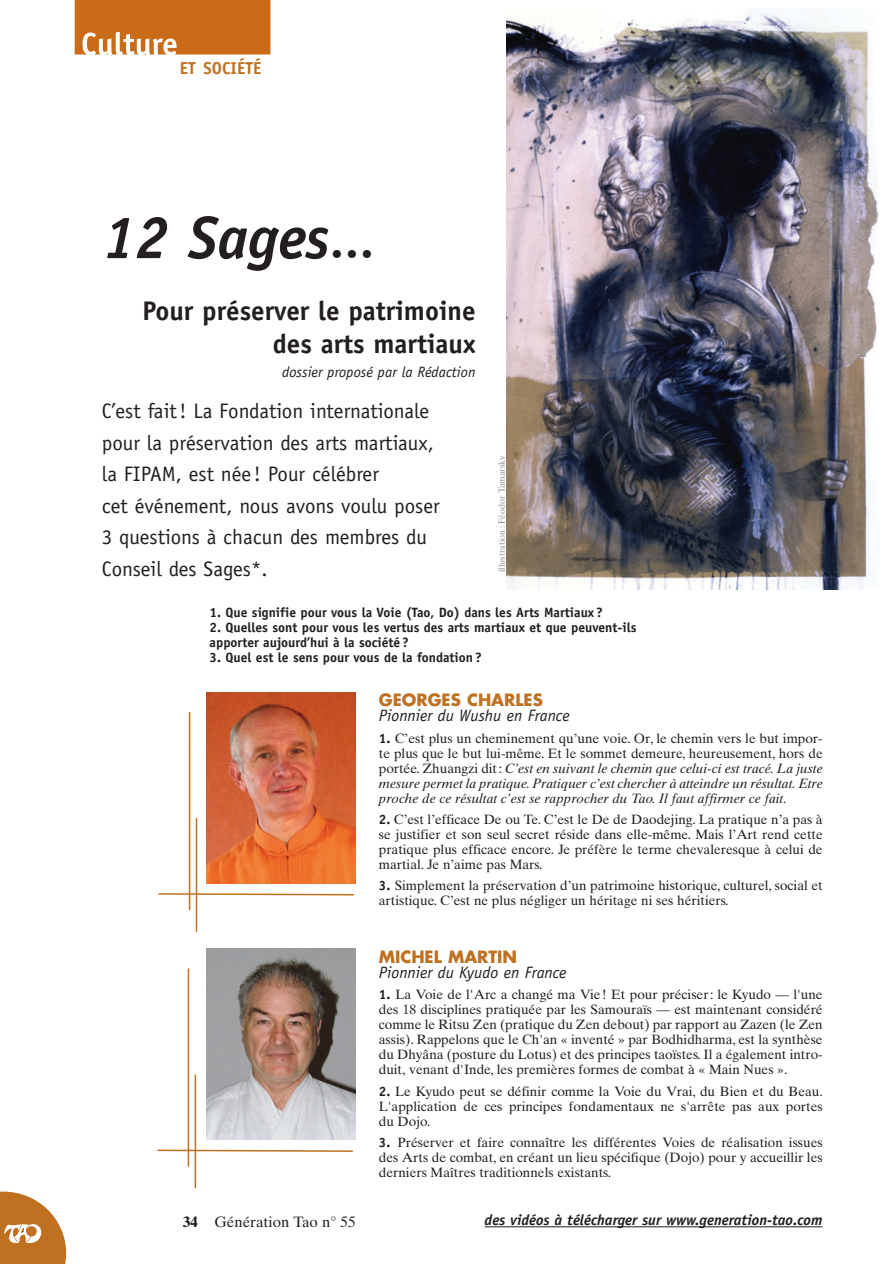
<style>
.page{position:relative;width:883px;height:1264px;background:#fff}
.page>*{position:absolute;margin:0;border:0;box-sizing:border-box;transform-origin:0 0}
.t1{font:italic 700 60px "Officina Sans";color:#231f20}
.t2{font:700 27px/32.4px "Officina Sans";color:#231f20;text-align:right}
.t3{font:21px/31.5px "Officina Sans";color:#231f20}
.t4{font:700 17.25px "Officina Sans";color:#bf7021}
.t5{font:italic 16.5px/15px "Officina Sans";color:#231f20}
.t6{font:italic 700 15px "Officina Sans";color:#231f20}
.t7{font:italic 15px "Officina Sans";color:#231f20}
.t8{font:15px "Times Ten";color:#231f20}
.t9{font:13.5px/15px "Times Ten";color:#231f20;text-align:justify}
.t10{font:italic 13.5px/15px "Times Ten";color:#231f20;text-align:justify}
.t11{font:700 13.5px/15px "Officina Sans";color:#231f20}
.t12{font:9px "Times Ten";color:#939598}
.s1{font-style:normal;font-size:45px}
.s2{font-family:"Futura";font-weight:700;font-style:normal;color:#bf7021}
.s3{font-family:"Officina Sans";font-weight:700;font-style:normal}
.s4{font-style:normal}
.s5{font-family:"Officina Sans";font-weight:700}
.s6{font-weight:700}
</style>
<div class="page">
<svg style="left:0;top:1191px;width:66px;height:73px"></svg>
<svg style="left:75px;top:0;width:195px;height:55px"></svg>
<hr style="left:484px;top:1226px;width:338px;height:1px;background:#231f20">
<img style="left:506px;top:12px;width:372px;height:578px">
<img style="left:206px;top:692px;width:149px;height:192px">
<img style="left:206px;top:948px;width:149px;height:192px">
<svg style="left:158px;top:892px;width:196px;height:4px"></svg>
<hr style="left:189px;top:712px;width:1px;height:198px;background:#bf7021">
<hr style="left:196px;top:818px;width:1px;height:114px;background:#bf7021">
<svg style="left:157px;top:1149px;width:196px;height:3px"></svg>
<hr style="left:188px;top:968px;width:1px;height:198px;background:#bf7021">
<hr style="left:194px;top:1074px;width:2px;height:114px;background:#bf7021">
<p class="t4" style="left:180px;top:62px;width:83px">ET SOCIÉTÉ</p>
<p class="t1" style="left:102px;top:215px;width:274px">12 Sages<span class="s1">…</span></p>
<p class="t2" style="left:142px;top:297px;width:334px">Pour préserver le patrimoine des arts martiaux</p>
<p class="t7" style="left:282px;top:366px;width:195px">dossier proposé par la Rédaction</p>
<p class="t3" style="left:102px;top:397px;width:339px">C’est fait! La Fondation internationale pour la préservation des arts martiaux, la FIPAM, est née! Pour célébrer<br>cet événement, nous avons voulu poser 3 questions à chacun des membres du Conseil des Sages*.</p>
<p class="t12" style="left:498px;top:572px;width:118px;rotate:-90deg">illustration : Féodor Tamarsky</p>
<p class="t11" style="left:209px;top:606px;width:394px">1. Que signifie pour vous la Voie (Tao, Do) dans les Arts Martiaux?</p>
<p class="t11" style="left:209px;top:621px;width:428px">2. Quelles sont pour vous les vertus des arts martiaux et que peuvent-ils apporter aujourd’hui à la société?</p>
<p class="t11" style="left:209px;top:651px;width:273px">3. Quel est le sens pour vous de la fondation?</p>
<p class="t5" style="left:379px;top:694px;width:192px"><span class="s2">GEORGES CHARLES<br></span>Pionnier du Wushu en France</p>
<p class="t10" style="left:379px;top:732px;width:445px"><span class="s3">1.</span> <span class="s4">C’est plus un cheminement qu’une voie. Or, le chemin vers le but impor&shy;te plus que le but lui-même. Et le sommet demeure, heureusement, hors de portée. Zhuangzi dit :</span> C’est en suivant le chemin que celui-ci est tracé. La juste mesure permet la pratique. Pratiquer c’est chercher à atteindre un résultat. Etre proche de ce résultat c’est se rapprocher du Tao. Il faut affirmer ce fait<span class="s4">.</span></p>
<p class="t9" style="left:379px;top:813px;width:445px"><span class="s5">2.</span> C’est l’efficace De ou Te. C’est le De de Daodejing. La pratique n’a pas à se justifier et son seul secret réside dans elle-même. Mais l’Art rend cette pratique plus efficace encore. Je préfère le terme chevaleresque à celui de martial. Je n’aime pas Mars.</p>
<p class="t9" style="left:379px;top:879px;width:445px"><span class="s5">3.</span> Simplement la préservation d’un patrimoine historique, culturel, social et artistique. C’est ne plus négliger un héritage ni ses héritiers.</p>
<p class="t8" style="left:183px;top:1216px;width:174px"><span class="s6">34</span> Génération Tao n° 55</p>
<p class="t5" style="left:379px;top:951px;width:189px"><span class="s2">MICHEL MARTIN<br></span>Pionnier du Kyudo en France</p>
<p class="t9" style="left:379px;top:988px;width:445px"><span class="s5">1.</span> La Voie de l'Arc a changé ma Vie ! Et pour préciser : le Kyudo — l'une des 18 disciplines pratiquée par les Samouraïs — est maintenant considéré comme le Ritsu Zen (pratique du Zen debout) par rapport au Zazen (le Zen assis). Rappelons que le Ch'an « inventé » par Bodhidharma, est la synthèse du Dhyâna (posture du Lotus) et des principes taoïstes. Il a également intro&shy;duit, venant d'Inde, les premières formes de combat à « Main Nues ».</p>
<p class="t9" style="left:379px;top:1085px;width:445px"><span class="s5">2.</span> Le Kyudo peut se définir comme la Voie du Vrai, du Bien et du Beau.<br>L'application de ces principes fondamentaux ne s'arrête pas aux portes du Dojo.</p>
<p class="t9" style="left:379px;top:1136px;width:445px"><span class="s5">3.</span> Préserver et faire connaître les différentes Voies de réalisation issues des Arts de combat, en créant un lieu spécifique (Dojo) pour y accueillir les derniers Maîtres traditionnels existants.</p>
<p class="t6" style="left:484px;top:1214px;width:339px">des vidéos à télécharger sur www.generation-tao.com</p>
</div>
